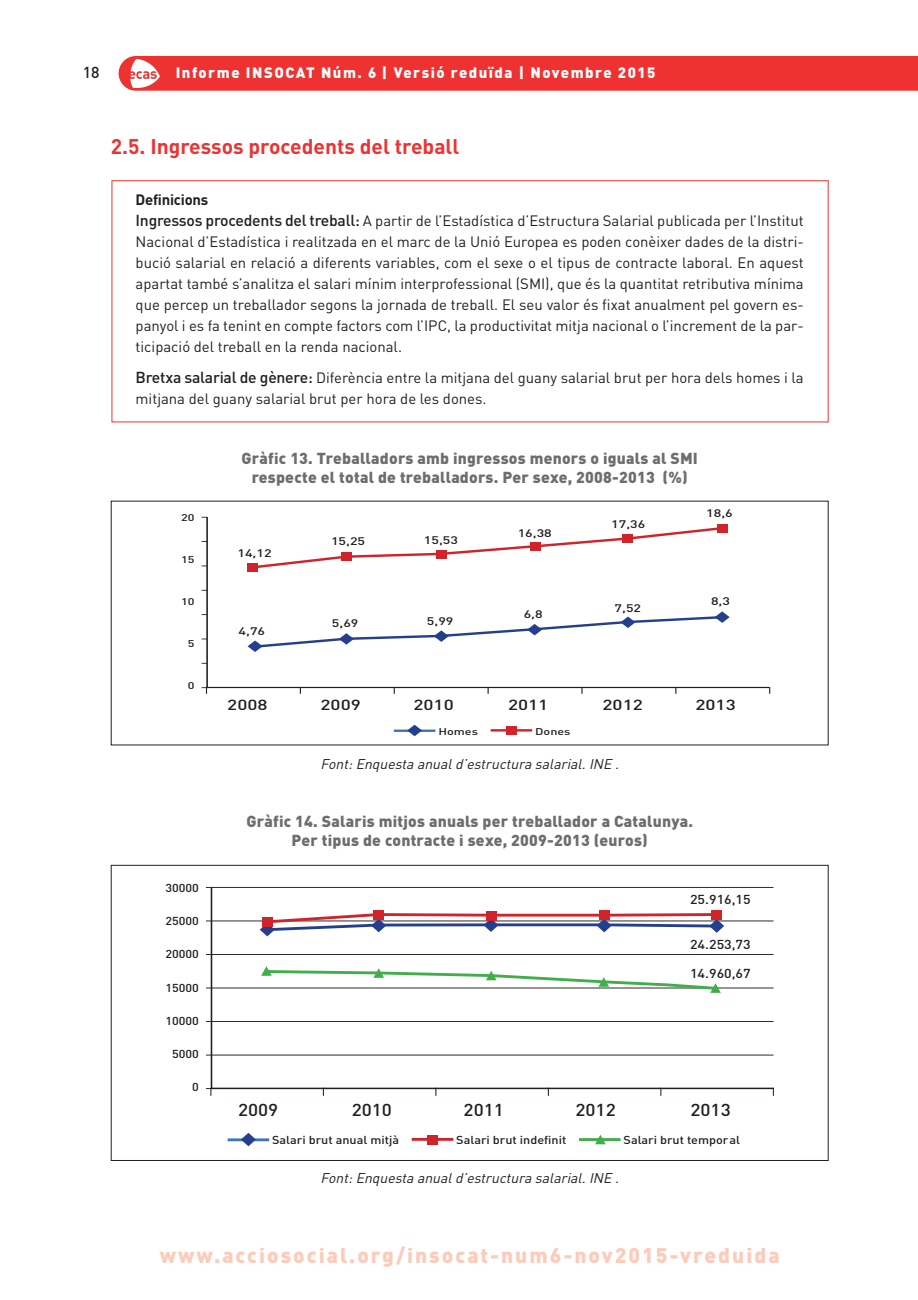
<style>
.page{position:relative;width:918px;height:1300px;background:#fff}
.page>*{position:absolute;margin:0;border:0;box-sizing:border-box;transform-origin:0 0}
.t1{font:900 21px "DIN";letter-spacing:.095em;color:#fbccba}
.t2{font:700 21px "DIN";color:#ee3231}
.t3{font:500 17.15px "DIN";color:#231f20;scale:1.1 1}
.t4{font:900 15.75px/19.2px "DIN";letter-spacing:.015em;color:#6c6d70;text-align:center}
.t5{font:500 15.75px "DIN";color:#231f20}
.t6{font:14.88px/21px "DIN";color:#231f20}
.t7{font:900 14.88px "DIN";letter-spacing:.1em;color:#fff}
.t8{font:500 14.53px "DIN";color:#231f20;scale:1.3 1}
.t9{font:italic 14px "DIN";color:#231f20}
.t10{font:500 12.78px "DIN";color:#231f20;scale:1.1 1}
.t11{font:500 11.38px "DIN";color:#231f20;scale:1.1 1}
.t12{font:500 10.85px "DIN";color:#231f20;scale:1.3 1}
.t13{font:500 9.62px "DIN";color:#231f20;scale:1.3 1}
.s1{font-weight:700}
.s2{font-weight:500;font-size:15.75px}
</style>
<div class="page">
<div style="left:119px;top:56px;width:799px;height:35px;background:#ee3231"></div>
<img style="left:128px;top:56px;width:33px;height:35px">
<div style="left:111px;top:180px;width:717px;height:242px;border:1px solid #ee3231"></div>
<svg style="left:205px;top:516px;width:565px;height:173px"></svg>
<svg style="left:202px;top:687px;width:5px;height:7px"></svg>
<hr style="left:394px;top:729px;width:41px;height:3px;background:#4175bb">
<svg style="left:407px;top:725px;width:15px;height:11px"></svg>
<hr style="left:490px;top:729px;width:42px;height:3px;background:#d1232a">
<div style="left:506px;top:726px;width:11px;height:8px;background:#d1232a"></div>
<hr style="left:206px;top:954px;width:567px;height:1px;background:#231f20">
<hr style="left:206px;top:1088px;width:567px;height:1px;background:#231f20">
<hr style="left:206px;top:1055px;width:567px;height:1px;background:#231f20">
<hr style="left:206px;top:1021px;width:567px;height:1px;background:#231f20">
<hr style="left:206px;top:987px;width:567px;height:1px;background:#231f20">
<hr style="left:206px;top:920px;width:567px;height:1px;background:#231f20">
<hr style="left:206px;top:887px;width:567px;height:1px;background:#231f20">
<svg style="left:210px;top:886px;width:563px;height:204px"></svg>
<hr style="left:228px;top:1138px;width:41px;height:3px;background:#4175bb">
<svg style="left:241px;top:1132px;width:15px;height:14px"></svg>
<hr style="left:412px;top:1138px;width:41px;height:3px;background:#d1232a">
<div style="left:427px;top:1134px;width:11px;height:10px;background:#d1232a"></div>
<hr style="left:579px;top:1138px;width:41px;height:3px;background:#40ae49">
<svg style="left:595px;top:1135px;width:11px;height:9px"></svg>
<p class="t5" style="left:83px;top:64px;width:18px">18</p>
<p class="t7" style="left:176px;top:64px;width:481px">Informe INSOCAT Núm. 6 | Versió reduïda | Novembre 2015</p>
<h1 class="t2" style="left:111px;top:135px;width:350px">2.5. Ingressos procedents del treball</h1>
<p class="t6" style="left:136px;top:189px;width:670px"><span class="s1">Definicions<br></span><span class="s2">Ingressos procedents del treball:</span> A partir de l’Estadística d’Estructura Salarial publicada per l’Institut Nacional d’Estadística i realitzada en el marc de la Unió Europea es poden conèixer dades de la distri&shy;bució salarial en relació a diferents variables, com el sexe o el tipus de contracte laboral. En aquest apartat també s’analitza el salari mínim interprofessional (SMI), que és la quantitat retributiva mínima que percep un treballador segons la jornada de treball. El seu valor és fixat anualment pel govern es&shy;panyol i es fa tenint en compte factors com l’IPC, la productivitat mitja nacional o l’increment de la par&shy;ticipació del treball en la renda nacional.</p>
<p class="t6" style="left:136px;top:367px;width:670px"><span class="s2">Bretxa salarial de gènere:</span> Diferència entre la mitjana del guany salarial brut per hora dels homes i la mitjana del guany salarial brut per hora de les dones.</p>
<p class="t13" style="left:181px;top:512px;width:12px">20</p>
<p class="t13" style="left:181px;top:554px;width:12px">15</p>
<p class="t13" style="left:181px;top:596px;width:12px">10</p>
<p class="t13" style="left:188px;top:638px;width:7px">5</p>
<p class="t13" style="left:188px;top:680px;width:7px">0</p>
<p class="t11" style="left:165px;top:882px;width:32px">30000</p>
<p class="t11" style="left:165px;top:915px;width:32px">25000</p>
<p class="t11" style="left:165px;top:948px;width:32px">20000</p>
<p class="t11" style="left:165px;top:981px;width:32px">15000</p>
<p class="t11" style="left:165px;top:1014px;width:32px">10000</p>
<p class="t11" style="left:172px;top:1047px;width:26px">5000</p>
<p class="t11" style="left:192px;top:1080px;width:8px">0</p>
<p class="t4" style="left:241px;top:449px;width:458px">Gràfic 13. Treballadors amb ingressos menors o iguals al SMI respecte el total de treballadors. Per sexe, 2008-2013 (%)</p>
<p class="t12" style="left:237px;top:546px;width:28px">14,12</p>
<p class="t12" style="left:331px;top:535px;width:28px">15,25</p>
<p class="t12" style="left:424px;top:534px;width:28px">15,53</p>
<p class="t12" style="left:518px;top:526px;width:28px">16,38</p>
<p class="t12" style="left:611px;top:517px;width:28px">17,36</p>
<p class="t12" style="left:706px;top:507px;width:22px">18,6</p>
<p class="t12" style="left:239px;top:625px;width:22px">4,76</p>
<p class="t12" style="left:332px;top:617px;width:22px">5,69</p>
<p class="t12" style="left:427px;top:615px;width:22px">5,99</p>
<p class="t12" style="left:524px;top:608px;width:16px">6,8</p>
<p class="t12" style="left:614px;top:602px;width:22px">7,52</p>
<p class="t12" style="left:711px;top:594px;width:16px">8,3</p>
<p class="t8" style="left:227px;top:697px;width:32px">2008</p>
<p class="t8" style="left:320px;top:697px;width:32px">2009</p>
<p class="t8" style="left:413px;top:697px;width:32px">2010</p>
<p class="t8" style="left:508px;top:697px;width:32px">2011</p>
<p class="t8" style="left:602px;top:697px;width:32px">2012</p>
<p class="t8" style="left:695px;top:697px;width:32px">2013</p>
<p class="t13" style="left:438px;top:725px;width:32px">Homes</p>
<p class="t13" style="left:535px;top:725px;width:29px">Dones</p>
<p class="t9" style="left:320px;top:756px;width:303px">Font: Enquesta anual d’estructura salarial. INE .</p>
<p class="t4" style="left:246px;top:812px;width:448px">Gràfic 14. Salaris mitjos anuals per treballador a Catalunya.<br>Per tipus de contracte i sexe, 2009-2013 (euros)</p>
<p class="t10" style="left:690px;top:892px;width:57px">25.916,15</p>
<p class="t10" style="left:690px;top:937px;width:57px">24.253,73</p>
<p class="t10" style="left:690px;top:966px;width:57px">14.960,67</p>
<p class="t3" style="left:238px;top:1099px;width:38px">2009</p>
<p class="t3" style="left:352px;top:1099px;width:38px">2010</p>
<p class="t3" style="left:463px;top:1099px;width:38px">2011</p>
<p class="t3" style="left:575px;top:1099px;width:38px">2012</p>
<p class="t3" style="left:690px;top:1099px;width:38px">2013</p>
<p class="t11" style="left:272px;top:1133px;width:117px">Salari brut anual mitjà</p>
<p class="t11" style="left:456px;top:1133px;width:102px">Salari brut indefinit</p>
<p class="t11" style="left:623px;top:1133px;width:107px">Salari brut temporal</p>
<p class="t9" style="left:320px;top:1170px;width:303px">Font: Enquesta anual d’estructura salarial. INE .</p>
<h1 class="t1" style="left:160px;top:1243px;width:621px">www.acciosocial.org/insocat-num6-nov2015-vreduida</h1>
</div>
